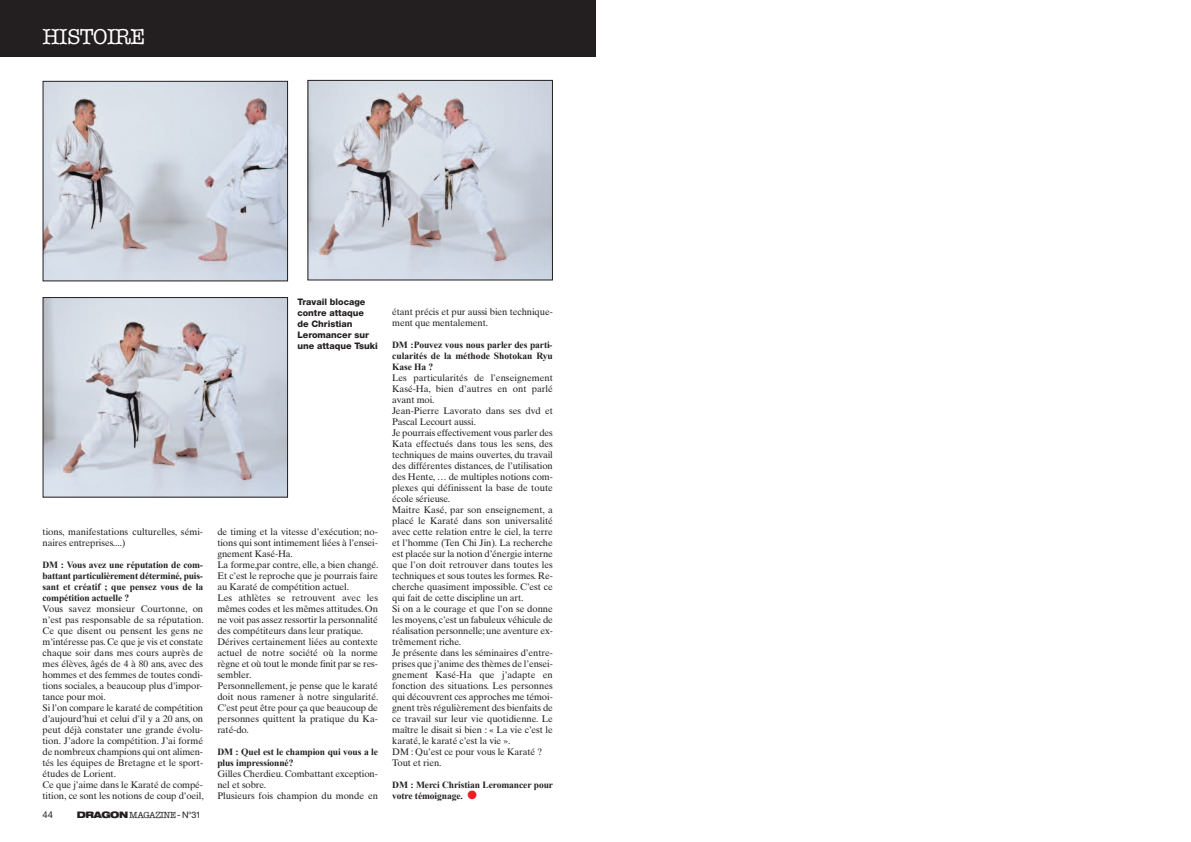
<style>
.page{position:relative;width:1191px;height:842px;background:#fff}
.page>*{position:absolute;margin:0;border:0;box-sizing:border-box;transform-origin:0 0}
.t1{font:22px "American Typewriter";letter-spacing:-.375em;color:#fff}
.t2{font:9.5px/11px "Times Ten";letter-spacing:-.01em;color:#231f20}
.t3{font:700 9.5px/11px "Times New Roman";letter-spacing:-.01em;color:#231f20;text-align:justify}
.t4{font:9.5px "Helvetica Neue LT Std";color:#231f20}
.t5{font:800 9px/11px "Helvetica Neue LT Std";color:#231f20}
.t6{font:9px "American Typewriter";letter-spacing:-.05em;color:#231f20}
.s1{font-family:"Helvetica Neue LT Std";font-weight:900;font-stretch:expanded}
.s2{font-family:"Helvetica Neue LT Std"}
.s3{color:#ee1d23}
</style>
<div class="page">
<div style="left:0;top:0;width:595px;height:57px;background:#231f20"></div>
<img style="left:45px;top:83px;width:241px;height:196px">
<div style="left:43px;top:81px;width:245px;height:200px;border:1px solid #231f20"></div>
<img style="left:309px;top:82px;width:242px;height:196px">
<div style="left:307px;top:80px;width:246px;height:200px;border:1px solid #231f20"></div>
<img style="left:45px;top:299px;width:241px;height:197px">
<div style="left:43px;top:297px;width:245px;height:201px;border:1px solid #231f20"></div>
<h1 class="t1" style="left:43px;top:24px;width:104px">KH AI SRTAO TI RÉE</h1>
<p class="t5" style="left:297px;top:297px;width:82px">Travail blocage contre attaque<br>de Christian<br>Leromancer sur une attaque Tsuki</p>
<p class="t2" style="left:43px;top:528px;width:162px">tions, manifestations culturelles, sémi&shy;naires entreprises....)</p>
<p class="t3" style="left:43px;top:560px;width:162px">DM : Vous avez une réputation de com&shy;battant particulièrement déterminé, puis&shy;sant et créatif ; que pensez vous de la compétition actuelle ?</p>
<p class="t2" style="left:42px;top:605px;width:163px">Vous savez monsieur Courtonne, on n’est pas responsable de sa réputation.<br>Ce que disent ou pensent les gens ne m’intéresse pas. Ce que je vis et constate chaque soir dans mes cours auprès de mes élèves, âgés de 4 à 80 ans, avec des hommes et des femmes de toutes condi&shy;tions sociales, a beaucoup plus d’impor&shy;tance pour moi.<br>Si l’on compare le karaté de compétition d’aujourd’hui et celui d’il y a 20 ans, on peut déjà constater une grande évolu&shy;tion. J’adore la compétition. J’ai formé de nombreux champions qui ont alimen&shy;tés les équipes de Bretagne et le sport&shy;études de Lorient.<br>Ce que j’aime dans le Karaté de compé&shy;tition, ce sont les notions de coup d’oeil,</p>
<p class="t4" style="left:43px;top:811px;width:12px">44</p>
<p class="t6" style="left:77px;top:810px;width:125px"><span class="s1">DRAGON</span> MAGAZINE <span class="s2">- N°31</span></p>
<p class="t2" style="left:217px;top:528px;width:163px">de timing et la vitesse d’exécution; no&shy;tions qui sont intimement liées à l’ensei&shy;gnement Kasé-Ha.<br>La forme,par contre, elle, a bien changé.<br>Et c’est le reproche que je pourrais faire au Karaté de compétition actuel.<br>Les athlètes se retrouvent avec les mêmes codes et les mêmes attitudes. On ne voit pas assez ressortir la personnalité des compétiteurs dans leur pratique.<br>Dérives certainement liées au contexte actuel de notre société où la norme règne et où tout le monde finit par se res&shy;sembler.<br>Personnellement, je pense que le karaté doit nous ramener à notre singularité.<br>C’est peut être pour ça que beaucoup de personnes quittent la pratique du Ka&shy;raté-do.</p>
<p class="t3" style="left:217px;top:747px;width:162px">DM : Quel est le champion qui vous a le plus impressionné?</p>
<p class="t2" style="left:217px;top:770px;width:162px">Gilles Cherdieu. Combattant exception&shy;nel et sobre.<br>Plusieurs fois champion du monde en</p>
<p class="t2" style="left:392px;top:308px;width:162px">étant précis et pur aussi bien technique&shy;ment que mentalement.</p>
<p class="t3" style="left:392px;top:340px;width:162px">DM :Pouvez vous nous parler des parti&shy;cularités de la méthode Shotokan Ryu Kase Ha ?</p>
<p class="t2" style="left:392px;top:374px;width:162px">Les particularités de l’enseignement Kasé-Ha, bien d’autres en ont parlé avant moi.<br>Jean-Pierre Lavorato dans ses dvd et Pascal Lecourt aussi.<br>Je pourrais effectivement vous parler des Kata effectués dans tous les sens, des techniques de mains ouvertes, du travail des différentes distances, de l’utilisation des Hente, … de multiples notions com&shy;plexes qui définissent la base de toute école sérieuse.<br>Maitre Kasé, par son enseignement, a placé le Karaté dans son universalité avec cette relation entre le ciel, la terre et l’homme (Ten Chi Jin). La recherche est placée sur la notion d’énergie interne que l’on doit retrouver dans toutes les techniques et sous toutes les formes. Re&shy;cherche quasiment impossible. C’est ce qui fait de cette discipline un art.<br>Si on a le courage et que l’on se donne les moyens, c’est un fabuleux véhicule de réalisation personnelle;une aventure ex&shy;trêmement riche.<br>Je présente dans les séminaires d’entre&shy;prises que j’anime des thèmes de l’ensei&shy;gnement Kasé-Ha que j’adapte en fonction des situations. Les personnes qui découvrent ces approches me témoi&shy;gnent très régulièrement des bienfaits de ce travail sur leur vie quotidienne. Le maître le disait si bien : « La vie c’est le karaté, le karaté c’est la vie ».<br>DM : Qu’est ce pour vous le Karaté ?<br>Tout et rien.</p>
<p class="t3" style="left:392px;top:780px;width:162px">DM : Merci Christian Leromancer pour votre témoignage. <span class="s3">●</span></p>
</div>
